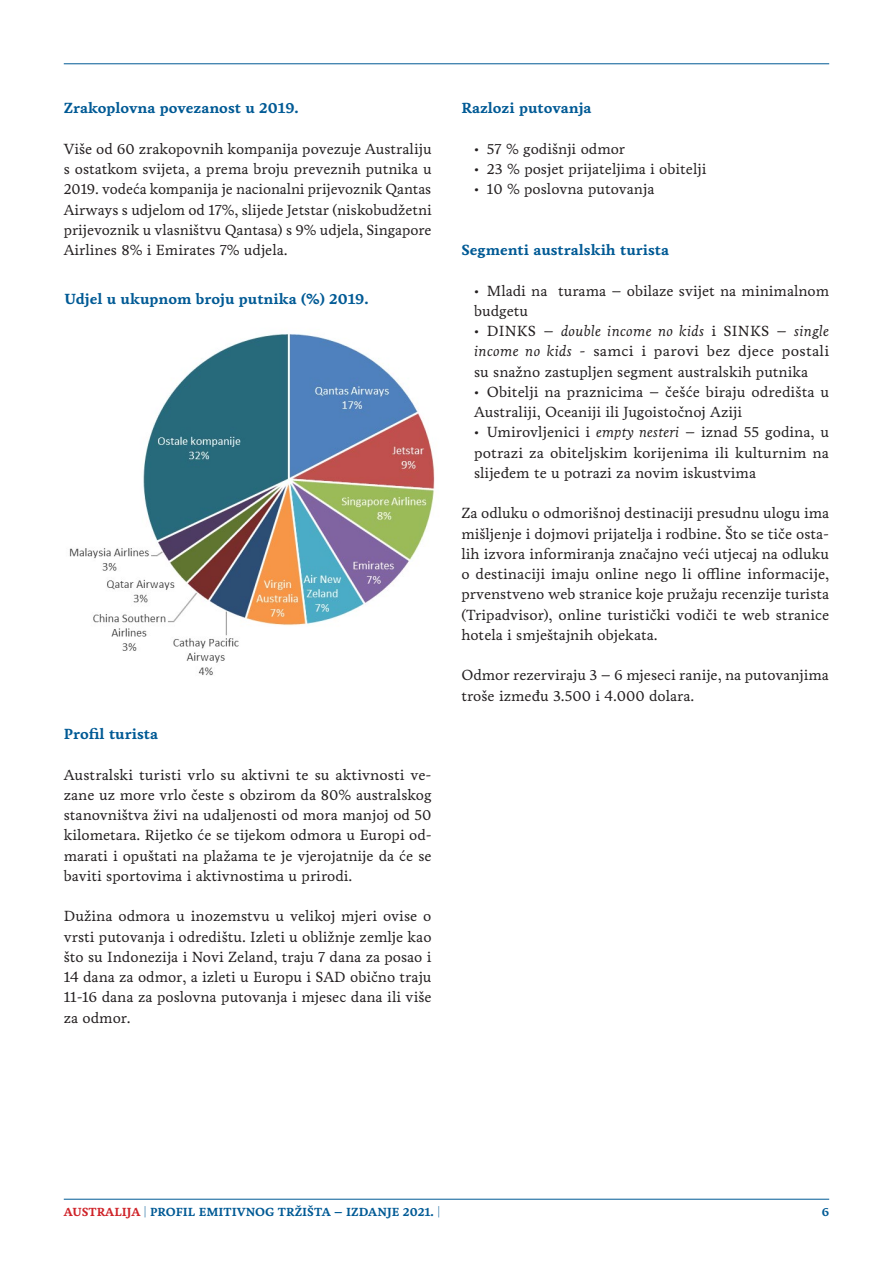
<style>
.page{position:relative;width:893px;height:1263px;background:#fff}
.page>*{position:absolute;margin:0;border:0;box-sizing:border-box;transform-origin:0 0}
.tekst{font:15px/20.2px "Livory";color:#231f20;text-align:justify}
.tekst-2{font:700 15px "Livory";color:#005a95}
.t1{font:700 12px "Livory";color:#005a95}
.s1{font-style:italic}
.s2{color:#cf2329}
.s3{font-weight:400}
</style>
<div class="page">
<hr style="left:64px;top:1199px;width:765px;height:1px;background:#005a95">
<hr style="left:64px;top:63px;width:765px;height:1px;background:#005a95">
<img style="left:69px;top:334px;width:366px;height:342px">
<p class="tekst-2" style="left:64px;top:99px;width:236px">Zrakoplovna povezanost u 2019.</p>
<p class="tekst" style="left:64px;top:139px;width:370px">Više od 60 zrakopovnih kompanija povezuje Australiju s ostatkom svijeta, a prema broju preveznih putnika u 2019. vodeća kompanija je nacionalni prijevoznik Qantas Airways s udjelom od 17%, slijede Jetstar (niskobudžetni prijevoznik u vlasništvu Qantasa) s 9% udjela, Singapore Airlines 8% i Emirates 7% udjela.</p>
<p class="tekst-2" style="left:65px;top:290px;width:306px">Udjel u ukupnom broju putnika (%) 2019.</p>
<p class="tekst-2" style="left:64px;top:725px;width:96px">Profil turista</p>
<p class="tekst" style="left:64px;top:764px;width:369px">Australski turisti vrlo su aktivni te su aktivnosti ve&shy;zane uz more vrlo česte s obzirom da 80% australskog stanovništva živi na udaljenosti od mora manjoj od 50 kilometara. Rijetko će se tijekom odmora u Europi od&shy;marati i opuštati na plažama te je vjerojatnije da će se baviti sportovima i aktivnostima u prirodi.</p>
<p class="tekst" style="left:64px;top:906px;width:369px">Dužina odmora u inozemstvu u velikoj mjeri ovise o vrsti putovanja i odredištu. Izleti u obližnje zemlje kao što su Indonezija i Novi Zeland, traju 7 dana za posao i 14 dana za odmor, a izleti u Europu i SAD obično traju 11-16 dana za poslovna putovanja i mjesec dana ili više za odmor.</p>
<p class="tekst-2" style="left:461px;top:99px;width:132px">Razlozi putovanja</p>
<p class="tekst" style="left:474px;top:139px;width:153px">• 57 % godišnji odmor</p>
<p class="tekst" style="left:474px;top:159px;width:234px">• 23 % posjet prijateljima i obitelji</p>
<p class="tekst" style="left:474px;top:179px;width:182px">• 10 % poslovna putovanja</p>
<p class="tekst-2" style="left:461px;top:241px;width:209px">Segmenti australskih turista</p>
<p class="tekst" style="left:474px;top:280px;width:357px">• Mladi na turama – obilaze svijet na minimalnom budgetu</p>
<p class="tekst" style="left:474px;top:321px;width:357px">• DINKS – <span class="s1">double income no kids</span> i SINKS – <span class="s1">single income no kids</span> - samci i parovi bez djece postali su snažno zastupljen segment australskih putnika</p>
<p class="tekst" style="left:474px;top:382px;width:357px">• Obitelji na praznicima – češće biraju odredišta u<br>Australiji, Oceaniji ili Jugoistočnoj Aziji</p>
<p class="tekst" style="left:474px;top:422px;width:356px">• Umirovljenici i <span class="s1">empty nesteri</span> – iznad 55 godina, u potrazi za obiteljskim korijenima ili kulturnim na slijeđem te u potrazi za novim iskustvima</p>
<p class="tekst" style="left:461px;top:503px;width:369px">Za odluku o odmorišnoj destinaciji presudnu ulogu ima mišljenje i dojmovi prijatelja i rodbine. Što se tiče osta&shy;lih izvora informiranja značajno veći utjecaj na odluku o destinaciji imaju online nego li offline informacije, prvenstveno web stranice koje pružaju recenzije turista (Tripadvisor), online turistički vodiči te web stranice hotela i smještajnih objekata.</p>
<p class="tekst" style="left:461px;top:665px;width:369px">Odmor rezerviraju 3 – 6 mjeseci ranije, na putovanjima troše između 3.500 i 4.000 dolara.</p>
<p class="t1" style="left:64px;top:1205px;width:378px"><span class="s2">AUSTRALIJA</span> <span class="s3">|</span> PROFIL EMITIVNOG TRŽIŠTA – IZDANJE 2021. <span class="s3">|</span></p>
<p class="t1" style="left:822px;top:1205px;width:9px">6</p>
</div>
